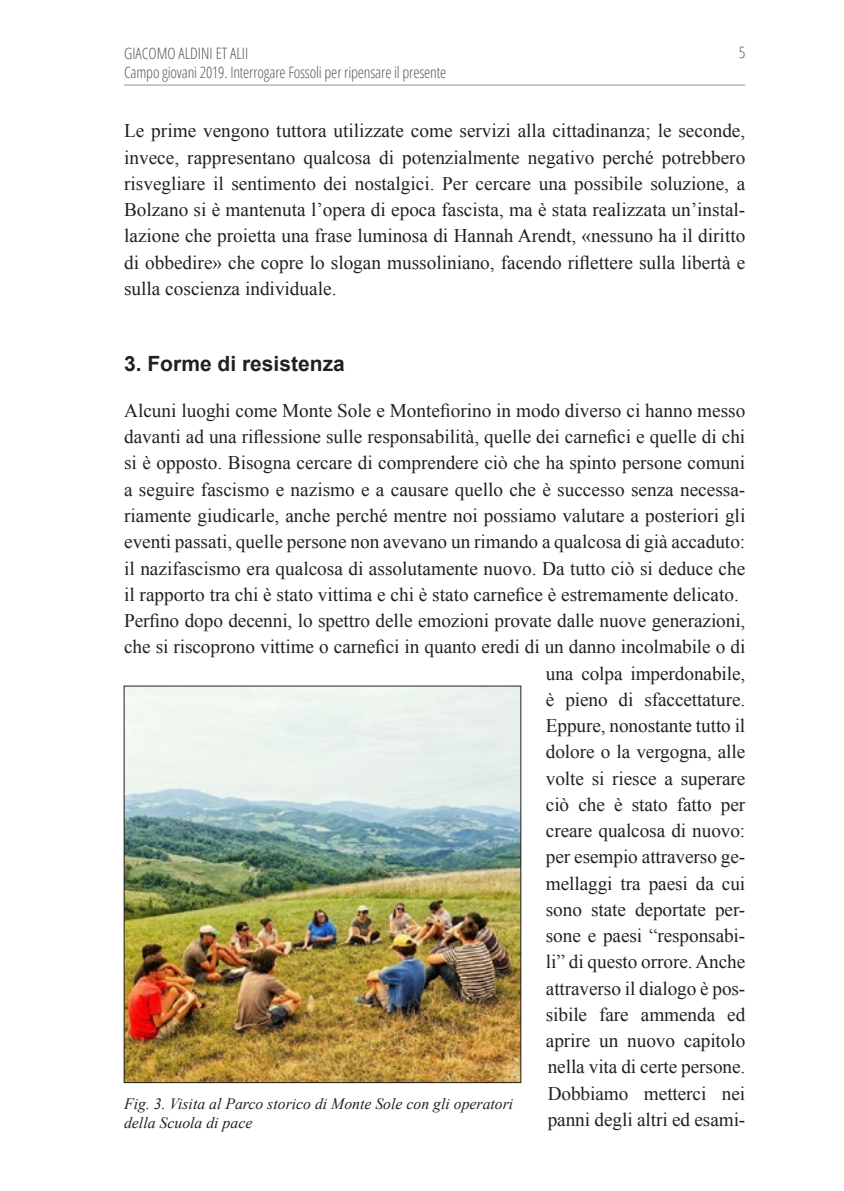
<style>
.page{position:relative;width:844px;height:1191px;background:#fff}
.page>*{position:absolute;margin:0;border:0;box-sizing:border-box;transform-origin:0 0}
.h2_-_Titoletto_infra{font:700 21px "Arial";color:#231f20}
.Testo_articoli{font:19.25px/26.2px "Times New Roman";letter-spacing:-.005em;color:#231f20;text-align:justify}
.t1{font:300 condensed 15.75px/18.9px "Open Sans";letter-spacing:-.01em;color:#57585a}
.Dida{font:italic 15.75px/18.9px "Times New Roman";color:#231f20}
</style>
<div class="page">
<hr style="left:124px;top:85px;width:621px;height:1px;background:#939598">
<img style="left:126px;top:688px;width:393px;height:392px">
<p class="t1" style="left:124px;top:43px;width:323px;text-indent:92px">et alii<br>Campo giovani 2019. Interrogare Fossoli per ripensare il presente</p>
<p class="t1" style="left:738px;top:42px;width:8px">5</p>
<p class="t1" style="left:124px;top:43px;width:73px">Giacomo Aldini</p>
<p class="Testo_articoli" style="left:124px;top:118px;width:622px">Le prime vengono tuttora utilizzate come servizi alla cittadinanza; le seconde, invece, rappresentano qualcosa di potenzialmente negativo perché potrebbero risvegliare il sentimento dei nostalgici. Per cercare una possibile soluzione, a Bolzano si è mantenuta l’opera di epoca fascista, ma è stata realizzata un’instal&shy;lazione che proietta una frase luminosa di Hannah Arendt, «nessuno ha il diritto di obbedire» che copre lo slogan mussoliniano, facendo riflettere sulla libertà e sulla coscienza individuale.</p>
<p class="h2_-_Titoletto_infra" style="left:124px;top:350px;width:222px">3. Forme di resistenza</p>
<p class="Testo_articoli" style="left:124px;top:397px;width:622px">Alcuni luoghi come Monte Sole e Montefiorino in modo diverso ci hanno messo davanti ad una riflessione sulle responsabilità, quelle dei carnefici e quelle di chi si è opposto. Bisogna cercare di comprendere ciò che ha spinto persone comuni a seguire fascismo e nazismo e a causare quello che è successo senza necessa&shy;riamente giudicarle, anche perché mentre noi possiamo valutare a posteriori gli eventi passati, quelle persone non avevano un rimando a qualcosa di già accaduto: il nazifascismo era qualcosa di assolutamente nuovo. Da tutto ciò si deduce che il rapporto tra chi è stato vittima e chi è stato carnefice è estremamente delicato.</p>
<p class="Testo_articoli" style="left:124px;top:607px;width:622px;text-align:right">Perfino dopo decenni, lo spettro delle emozioni provate dalle nuove generazioni, che si riscoprono vittime o carnefici in quanto eredi di un danno incolmabile o di una colpa imperdonabile,<br>è pieno di sfaccettature.<br>Eppure, nonostante tutto il<br>dolore o la vergogna, alle<br>volte si riesce a superare<br>ciò che è stato fatto per<br>creare qualcosa di nuovo:<br>per esempio attraverso ge-<br>mellaggi tra paesi da cui<br>sono state deportate per-<br>sone e paesi “responsabi-<br>li” di questo orrore. Anche<br>attraverso il dialogo è pos-<br>sibile fare ammenda ed<br>aprire un nuovo capitolo<br>nella vita di certe persone.<br>Dobbiamo metterci nei<br>panni degli altri ed esami-</p>
<p class="Dida" style="left:124px;top:1093px;width:390px">Fig. 3. Visita al Parco storico di Monte Sole con gli operatori della Scuola di pace</p>
</div>
